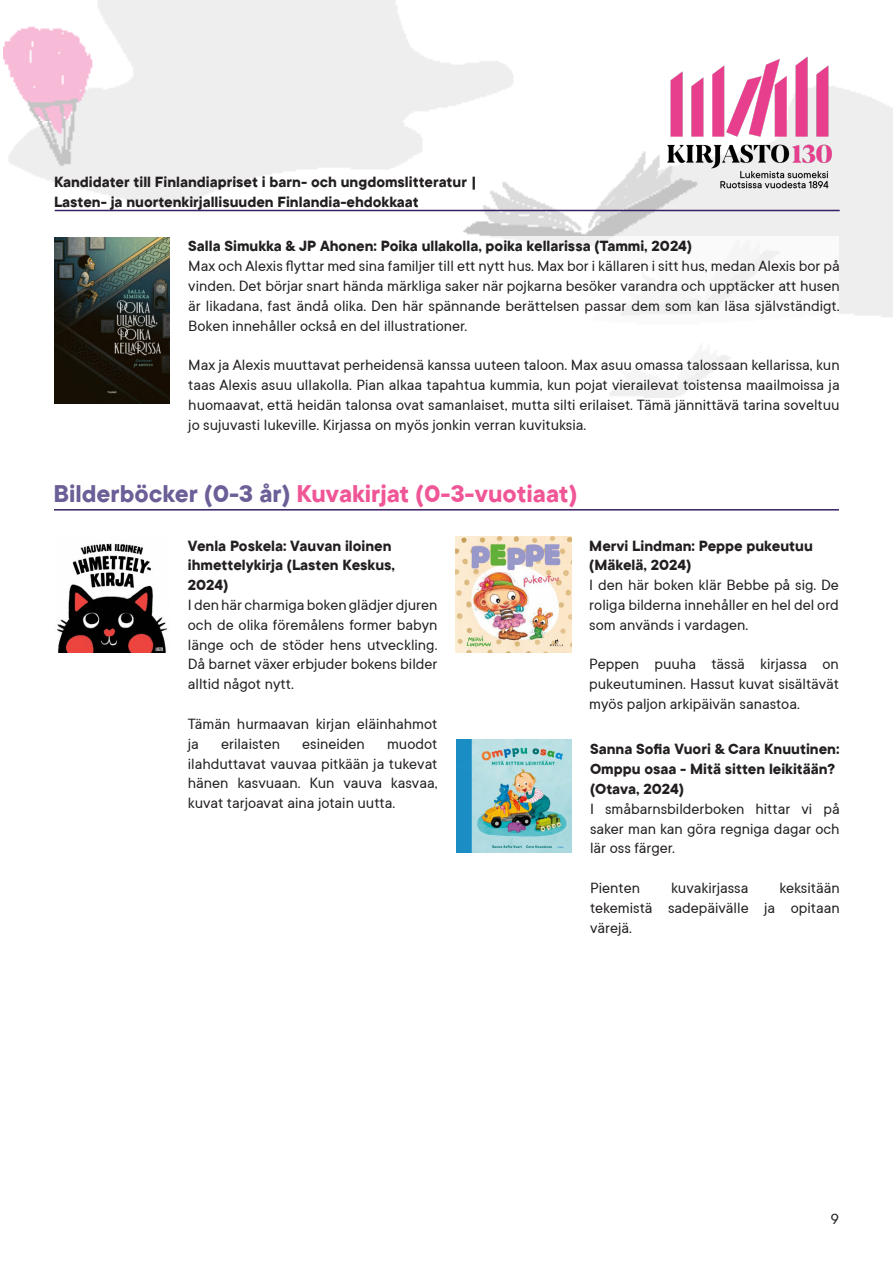
<style>
.page{position:relative;width:893px;height:1263px;background:#fff}
.page>*{position:absolute;margin:0;border:0;box-sizing:border-box;transform-origin:0 0}
.TOC_title{font:700 27px "TT Commons";color:#f05696}
.t1{font:16.5px/19.8px "TT Commons";color:#231f20;text-align:justify}
.t2{font:700 16.5px/19.8px "TT Commons";color:#231f20}
.s1{color:#6c5e96}
</style>
<div class="page">
<img style="left:3px;top:0;width:890px;height:317px">
<img style="left:660px;top:54px;width:179px;height:136px">
<div style="left:54px;top:237px;width:785px;height:198px;background:#fff"></div>
<img style="left:54px;top:237px;width:116px;height:167px">
<hr style="left:55px;top:210px;width:785px;height:1px;background:#361f66">
<hr style="left:54px;top:509px;width:785px;height:1px;background:#361f66">
<img style="left:57px;top:543px;width:111px;height:109px">
<img style="left:455px;top:536px;width:116px;height:117px">
<img style="left:457px;top:740px;width:114px;height:113px">
<p class="t2" style="left:54px;top:171px;width:425px">Kandidater till Finlandiapriset i barn- och ungdomslitteratur |</p>
<p class="t2" style="left:54px;top:191px;width:366px">Lasten- ja nuortenkirjallisuuden Finlandia-ehdokkaat</p>
<p class="t2" style="left:188px;top:236px;width:505px">Salla Simukka &amp; JP Ahonen: Poika ullakolla, poika kellarissa (Tammi, 2024)</p>
<p class="t1" style="left:188px;top:256px;width:653px">Max och Alexis flyttar med sina familjer till ett nytt hus. Max bor i källaren i sitt hus, medan Alexis bor på vinden. Det börjar snart hända märkliga saker när pojkarna besöker varandra och upptäcker att husen är likadana, fast ändå olika. Den här spännande berättelsen passar dem som kan läsa självständigt.<br>Boken innehåller också en del illustrationer.</p>
<p class="t1" style="left:188px;top:355px;width:653px">Max ja Alexis muuttavat perheidensä kanssa uuteen taloon. Max asuu omassa talossaan kellarissa, kun taas Alexis asuu ullakolla. Pian alkaa tapahtua kummia, kun pojat vierailevat toistensa maailmoissa ja huomaavat, että heidän talonsa ovat samanlaiset, mutta silti erilaiset. Tämä jännittävä tarina soveltuu jo sujuvasti lukeville. Kirjassa on myös jonkin verran kuvituksia.</p>
<p class="TOC_title" style="left:54px;top:476px;width:525px"><span class="s1">Bilderböcker (0-3 år)</span> Kuvakirjat (0-3-vuotiaat)</p>
<p class="t2" style="left:188px;top:535px;width:209px">Venla Poskela: Vauvan iloinen ihmettelykirja (Lasten Keskus,<br>2024)</p>
<p class="t1" style="left:188px;top:594px;width:251px">I den här charmiga boken glädjer djuren och de olika föremålens former babyn länge och de stöder hens utveckling.<br>Då barnet växer erbjuder bokens bilder alltid något nytt.</p>
<p class="t1" style="left:188px;top:713px;width:251px">Tämän hurmaavan kirjan eläinhahmot ja</p>
<p class="t1" style="left:188px;top:733px;width:251px;text-indent:199px">muodot ilahduttavat vauvaa pitkään ja tukevat hänen kasvuaan. Kun vauva kasvaa, kuvat tarjoavat aina jotain uutta.</p>
<p class="t1" style="left:221px;top:733px;width:60px">erilaisten</p>
<p class="t1" style="left:302px;top:733px;width:64px">esineiden</p>
<p class="t2" style="left:589px;top:535px;width:225px">Mervi Lindman: Peppe pukeutuu (Mäkelä, 2024)</p>
<p class="t1" style="left:589px;top:575px;width:251px">I den här boken klär Bebbe på sig. De roliga bilderna innehåller en hel del ord som används i vardagen.</p>
<p class="t1" style="left:589px;top:654px;width:251px">Peppen puuha tässä kirjassa on pukeutuminen. Hassut kuvat sisältävät myös paljon arkipäivän sanastoa.</p>
<p class="t2" style="left:590px;top:739px;width:251px">Sanna Sofia Vuori &amp; Cara Knuutinen:<br>Omppu osaa - Mitä sitten leikitään? (Otava, 2024)</p>
<p class="t1" style="left:590px;top:798px;width:251px">I småbarnsbilderboken hittar vi på saker man kan göra regniga dagar och lär oss färger.</p>
<p class="t1" style="left:590px;top:877px;width:51px">Pienten</p>
<p class="t1" style="left:671px;top:877px;width:79px">kuvakirjassa</p>
<p class="t1" style="left:590px;top:877px;width:251px;text-indent:189px">keksitään tekemistä sadepäivälle ja opitaan värejä.</p>
<p class="t1" style="left:831px;top:1208px;width:10px">9</p>
</div>
